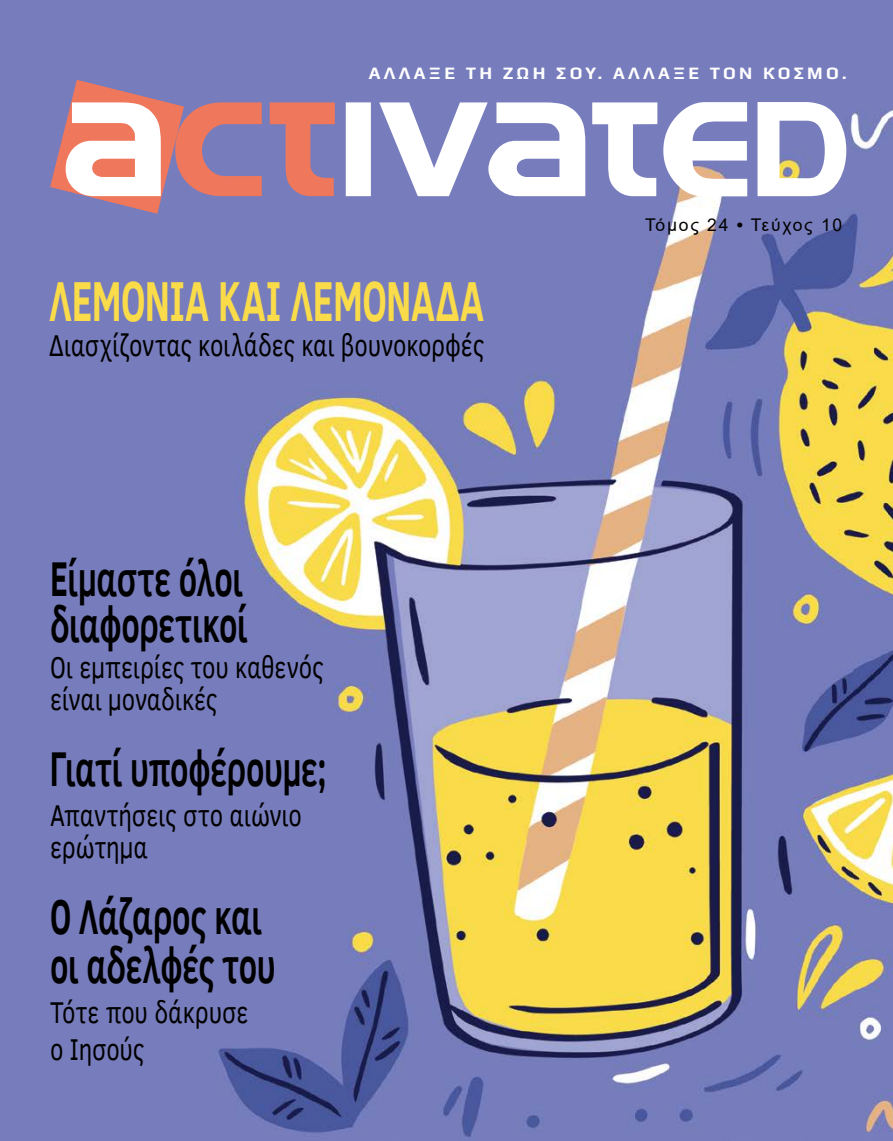
<style>
.page{position:relative;width:893px;height:1141px;background:#fff}
.page>*{position:absolute;margin:0;border:0;box-sizing:border-box;transform-origin:0 0}
.t1{font:700 57.75px "Clear Sans";letter-spacing:-.01em;color:#fadc4a;scale:.64 1}
.t2{font:700 50.05px/45.5px "Clear Sans";letter-spacing:-.01em;color:#000;scale:.64 1}
.t3{font:30.8px/31.5px "Clear Sans";letter-spacing:-.005em;color:#000;scale:.77 1}
.t4{font:700 17.5px "Play";letter-spacing:.19em;color:#fff}
.t5{font:17.5px "Arial";letter-spacing:.1em;color:#000}
.s1{font-weight:700}
</style>
<div class="page">
<img style="left:0;top:0;width:893px;height:1141px">
<svg style="left:346px;top:102px;width:500px;height:94px"></svg>
<svg style="left:50px;top:80px;width:285px;height:134px"></svg>
<p class="t4" style="left:369px;top:63px;width:479px">ΑΛΛΑΞΕ ΤΗ ΖΩΗ ΣΟΥ. ΑΛΛΑΞΕ ΤΟΝ ΚΟΣΜO.</p>
<h1 class="t1" style="left:49px;top:259px;width:681px">ΛΕΜΟΝΙΑ ΚΑΙ ΛΕΜΟΝΑΔΑ</h1>
<p class="t3" style="left:49px;top:329px;width:566px">Διασχίζοντας κοιλάδες και βουνοκορφές</p>
<h2 class="t2" style="left:50px;top:554px;width:310px">Είμαστε όλοι διαφορετικοί</h2>
<p class="t3" style="left:50px;top:652px;width:357px">Οι εμπειρίες του καθενός είναι μοναδικές</p>
<h2 class="t2" style="left:50px;top:744px;width:433px">Γιατί υποφέρουμε;</h2>
<p class="t3" style="left:50px;top:800px;width:329px">Απαντήσεις στο αιώνιο ερώτημα</p>
<h2 class="t2" style="left:50px;top:890px;width:354px;line-height:49px">Ο Λάζαρος και οι αδελφές του</h2>
<p class="t3" style="left:50px;top:994px;width:259px;line-height:36.4px">Τότε που δάκρυσε ο Ιησούς</p>
<p class="t5" style="left:645px;top:213px;width:199px">Τόμος 24 <span class="s1">•</span> Τεύχος 10</p>
</div>
